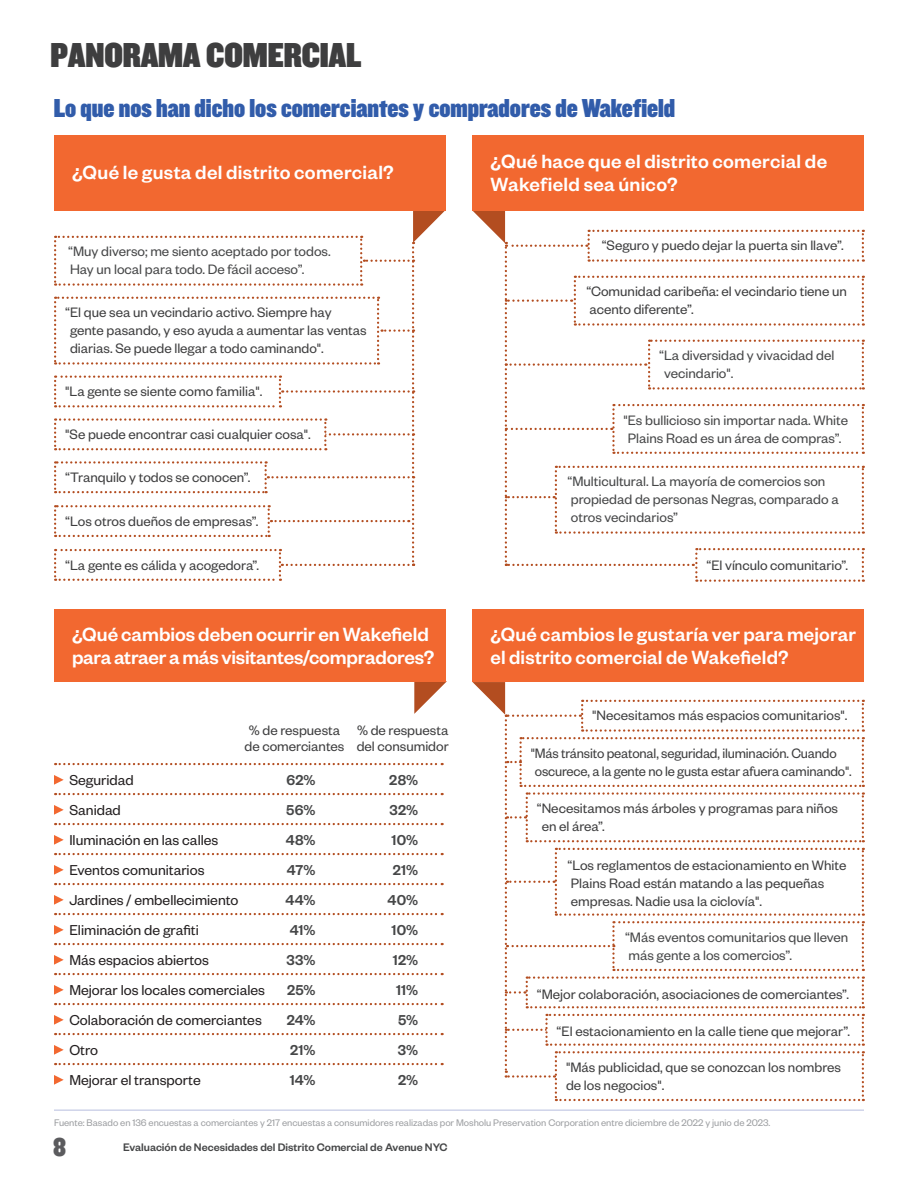
<style>
.page{position:relative;width:918px;height:1188px;background:#fff}
.page>*{position:absolute;margin:0;border:0;box-sizing:border-box;transform-origin:0 0}
.Standalone_Figure{font:36px "Knockout HTF90 Ultmt Welterwt";color:#3e3e3f}
.t1{font:27px "Knockout HTF90 Ultmt Welterwt";color:#315caa}
.t2{font:27px "Knockout HTF90 Ultmt Welterwt";color:#5b5b5e}
.Question_Box{font:500 21px/23.2px "Founders Grotesk";letter-spacing:.01em;color:#fff}
.Question_Box-2{font:500 21px/23.2px "Founders Grotesk";letter-spacing:-.01em;color:#fff}
.Legends___Piecharts_Agenda__Last_Item{font:15.75px "Founders Grotesk";color:#231f20}
.Blist___Inline_10_5_No_Rules{font:500 15.75px "Founders Grotesk";letter-spacing:.02em;color:#464748}
.body_text{font:15px/18px "Founders Grotesk";color:#3e3e3f}
.t3{font:15px/18px "Founders Grotesk";color:#464748}
.t4{font:500 12px "Founders Grotesk";color:#464748}
.BList___10_5_Alternate_On{font:10.5px "Founders Grotesk";color:#9d9fa2}
</style>
<div class="page">
<hr style="left:54px;top:1110px;width:810px;height:1px;background:#b7bdde">
<div style="left:54px;top:135px;width:392px;height:76px;background:#f26830"></div>
<div style="left:472px;top:135px;width:392px;height:76px;background:#f26830"></div>
<svg style="left:414px;top:681px;width:33px;height:33px"></svg>
<div style="left:54px;top:610px;width:392px;height:72px;background:#f26830"></div>
<svg style="left:55px;top:763px;width:388px;height:2px"></svg>
<svg style="left:55px;top:793px;width:388px;height:2px"></svg>
<svg style="left:55px;top:823px;width:388px;height:2px"></svg>
<svg style="left:55px;top:853px;width:388px;height:2px"></svg>
<svg style="left:55px;top:883px;width:388px;height:2px"></svg>
<svg style="left:55px;top:913px;width:388px;height:2px"></svg>
<svg style="left:55px;top:943px;width:388px;height:2px"></svg>
<svg style="left:55px;top:973px;width:388px;height:2px"></svg>
<svg style="left:55px;top:1003px;width:388px;height:2px"></svg>
<svg style="left:55px;top:1033px;width:388px;height:2px"></svg>
<svg style="left:55px;top:1063px;width:388px;height:2px"></svg>
<svg style="left:54px;top:775px;width:10px;height:10px"></svg>
<svg style="left:54px;top:805px;width:10px;height:10px"></svg>
<svg style="left:54px;top:835px;width:10px;height:10px"></svg>
<svg style="left:54px;top:865px;width:10px;height:10px"></svg>
<svg style="left:54px;top:895px;width:10px;height:10px"></svg>
<svg style="left:54px;top:925px;width:10px;height:10px"></svg>
<svg style="left:54px;top:955px;width:10px;height:10px"></svg>
<svg style="left:54px;top:985px;width:10px;height:10px"></svg>
<svg style="left:54px;top:1015px;width:10px;height:10px"></svg>
<svg style="left:54px;top:1045px;width:10px;height:10px"></svg>
<svg style="left:54px;top:1075px;width:10px;height:10px"></svg>
<svg style="left:473px;top:211px;width:391px;height:371px"></svg>
<div style="left:472px;top:610px;width:392px;height:72px;background:#f26830"></div>
<svg style="left:473px;top:682px;width:391px;height:419px"></svg>
<svg style="left:54px;top:211px;width:391px;height:370px"></svg>
<p class="Standalone_Figure" style="left:51px;top:36px;width:312px">PANORAMA COMERCIAL</p>
<p class="t1" style="left:54px;top:93px;width:623px">Lo que nos han dicho los comerciantes y compradores de Wakefield</p>
<p class="Question_Box" style="left:72px;top:160px;width:323px">¿Qué le gusta del distrito comercial?</p>
<p class="Question_Box" style="left:490px;top:148px;width:338px">¿Qué hace que el distrito comercial de<br>Wakefield sea único?</p>
<p class="t3" style="left:68px;top:242px;width:264px">“Muy diverso; me siento aceptado por todos.<br>Hay un local para todo. De fácil acceso”.</p>
<p class="body_text" style="left:70px;top:303px;width:298px;text-indent:-5px">“El que sea un vecindario activo. Siempre hay gente pasando, y eso ayuda a aumentar las ventas diarias. Se puede llegar a todo caminando".</p>
<p class="body_text" style="left:65px;top:382px;width:199px">"La gente se siente como familia".</p>
<p class="body_text" style="left:65px;top:425px;width:247px">"Se puede encontrar casi cualquier cosa".</p>
<p class="body_text" style="left:65px;top:467px;width:187px">“Tranquilo y todos se conocen”.</p>
<p class="body_text" style="left:65px;top:511px;width:195px">“Los otros dueños de empresas”.</p>
<p class="body_text" style="left:65px;top:555px;width:195px">“La gente es cálida y acogedora”.</p>
<p class="Question_Box-2" style="left:72px;top:621px;width:364px">¿Qué cambios deben ocurrir en Wakefield para atraer a más visitantes/compradores?</p>
<p class="body_text" style="left:244px;top:721px;width:101px;line-height:16.5px">% de respuesta de comerciantes</p>
<p class="body_text" style="left:357px;top:721px;width:94px;line-height:16.5px">% de respuesta del consumidor</p>
<p class="Legends___Piecharts_Agenda__Last_Item" style="left:69px;top:770px;width:66px">Seguridad</p>
<p class="Legends___Piecharts_Agenda__Last_Item" style="left:69px;top:800px;width:53px">Sanidad</p>
<p class="Legends___Piecharts_Agenda__Last_Item" style="left:69px;top:830px;width:151px">Iluminación en las calles</p>
<p class="Legends___Piecharts_Agenda__Last_Item" style="left:69px;top:860px;width:137px">Eventos comunitarios</p>
<p class="Legends___Piecharts_Agenda__Last_Item" style="left:69px;top:890px;width:171px">Jardines / embellecimiento</p>
<p class="Legends___Piecharts_Agenda__Last_Item" style="left:69px;top:920px;width:131px">Eliminación de grafiti</p>
<p class="Legends___Piecharts_Agenda__Last_Item" style="left:69px;top:950px;width:141px">Más espacios abiertos</p>
<p class="Legends___Piecharts_Agenda__Last_Item" style="left:69px;top:980px;width:197px">Mejorar los locales comerciales</p>
<p class="Legends___Piecharts_Agenda__Last_Item" style="left:69px;top:1010px;width:194px">Colaboración de comerciantes</p>
<p class="Legends___Piecharts_Agenda__Last_Item" style="left:69px;top:1040px;width:30px">Otro</p>
<p class="Legends___Piecharts_Agenda__Last_Item" style="left:69px;top:1070px;width:133px">Mejorar el transporte</p>
<p class="Blist___Inline_10_5_No_Rules" style="left:286px;top:770px;width:31px">62%</p>
<p class="Blist___Inline_10_5_No_Rules" style="left:286px;top:800px;width:31px">56%</p>
<p class="Blist___Inline_10_5_No_Rules" style="left:286px;top:830px;width:31px">48%</p>
<p class="Blist___Inline_10_5_No_Rules" style="left:287px;top:860px;width:30px">47%</p>
<p class="Blist___Inline_10_5_No_Rules" style="left:286px;top:890px;width:32px">44%</p>
<p class="Blist___Inline_10_5_No_Rules" style="left:290px;top:920px;width:27px">41%</p>
<p class="Blist___Inline_10_5_No_Rules" style="left:286px;top:950px;width:31px">33%</p>
<p class="Blist___Inline_10_5_No_Rules" style="left:287px;top:980px;width:30px">25%</p>
<p class="Blist___Inline_10_5_No_Rules" style="left:287px;top:1010px;width:30px">24%</p>
<p class="Blist___Inline_10_5_No_Rules" style="left:290px;top:1040px;width:27px">21%</p>
<p class="Blist___Inline_10_5_No_Rules" style="left:290px;top:1070px;width:27px">14%</p>
<p class="Blist___Inline_10_5_No_Rules" style="left:389px;top:770px;width:31px">28%</p>
<p class="Blist___Inline_10_5_No_Rules" style="left:389px;top:800px;width:30px">32%</p>
<p class="Blist___Inline_10_5_No_Rules" style="left:391px;top:830px;width:28px">10%</p>
<p class="Blist___Inline_10_5_No_Rules" style="left:393px;top:860px;width:27px">21%</p>
<p class="Blist___Inline_10_5_No_Rules" style="left:387px;top:890px;width:32px">40%</p>
<p class="Blist___Inline_10_5_No_Rules" style="left:391px;top:920px;width:28px">10%</p>
<p class="Blist___Inline_10_5_No_Rules" style="left:393px;top:950px;width:27px">12%</p>
<p class="Blist___Inline_10_5_No_Rules" style="left:396px;top:980px;width:24px">11%</p>
<p class="Blist___Inline_10_5_No_Rules" style="left:398px;top:1010px;width:22px">5%</p>
<p class="Blist___Inline_10_5_No_Rules" style="left:398px;top:1040px;width:22px">3%</p>
<p class="Blist___Inline_10_5_No_Rules" style="left:398px;top:1070px;width:22px">2%</p>
<p class="body_text" style="left:602px;top:236px;width:243px">“Seguro y puedo dejar la puerta sin llave”.</p>
<p class="body_text" style="left:586px;top:282px;width:262px">“Comunidad caribeña: el vecindario tiene un acento diferente”.</p>
<p class="t3" style="left:664px;top:346px;width:172px;text-indent:-5px">“La diversidad y vivacidad del vecindario".</p>
<p class="t3" style="left:624px;top:410px;width:226px">"Es bullicioso sin importar nada. White<br>Plains Road es un área de compras”.</p>
<p class="t3" style="left:568px;top:472px;width:273px">“Multicultural. La mayoría de comercios son propiedad de personas Negras, comparado a otros vecindarios”</p>
<p class="body_text" style="left:706px;top:555px;width:143px">“El vínculo comunitario”.</p>
<p class="Question_Box" style="left:490px;top:621px;width:367px">¿Qué cambios le gustaría ver para mejorar el distrito comercial de Wakefield?</p>
<p class="body_text" style="left:592px;top:706px;width:257px">"Necesitamos más espacios comunitarios".</p>
<p class="body_text" style="left:531px;top:743px;width:323px">"Más tránsito peatonal, seguridad, iluminación. Cuando oscurece, a la gente no le gusta estar afuera caminando".</p>
<p class="body_text" style="left:542px;top:799px;width:298px;text-indent:-5px">“Necesitamos más árboles y programas para niños en el área”.</p>
<p class="body_text" style="left:568px;top:855px;width:280px">“Los reglamentos de estacionamiento en White<br>Plains Road están matando a las pequeñas empresas. Nadie usa la ciclovía".</p>
<p class="t3" style="left:625px;top:927px;width:225px">“Más eventos comunitarios que lleven más gente a los comercios”.</p>
<p class="body_text" style="left:537px;top:984px;width:314px">“Mejor colaboración, asociaciones de comerciantes”.</p>
<p class="body_text" style="left:557px;top:1021px;width:295px">“El estacionamiento en la calle tiene que mejorar”.</p>
<p class="body_text" style="left:566px;top:1057px;width:277px">"Más publicidad, que se conozcan los nombres de los negocios".</p>
<p class="BList___10_5_Alternate_On" style="left:54px;top:1116px;width:718px">Fuente: Basado en 136 encuestas a comerciantes y 217 encuestas a consumidores realizadas por Mosholu Preservation Corporation entre diciembre de 2022 y junio de 2023.</p>
<h2 class="t2" style="left:53px;top:1133px;width:14px">8</h2>
<p class="t4" style="left:123px;top:1140px;width:326px">Evaluación de Necesidades del Distrito Comercial de Avenue NYC</p>
</div>
